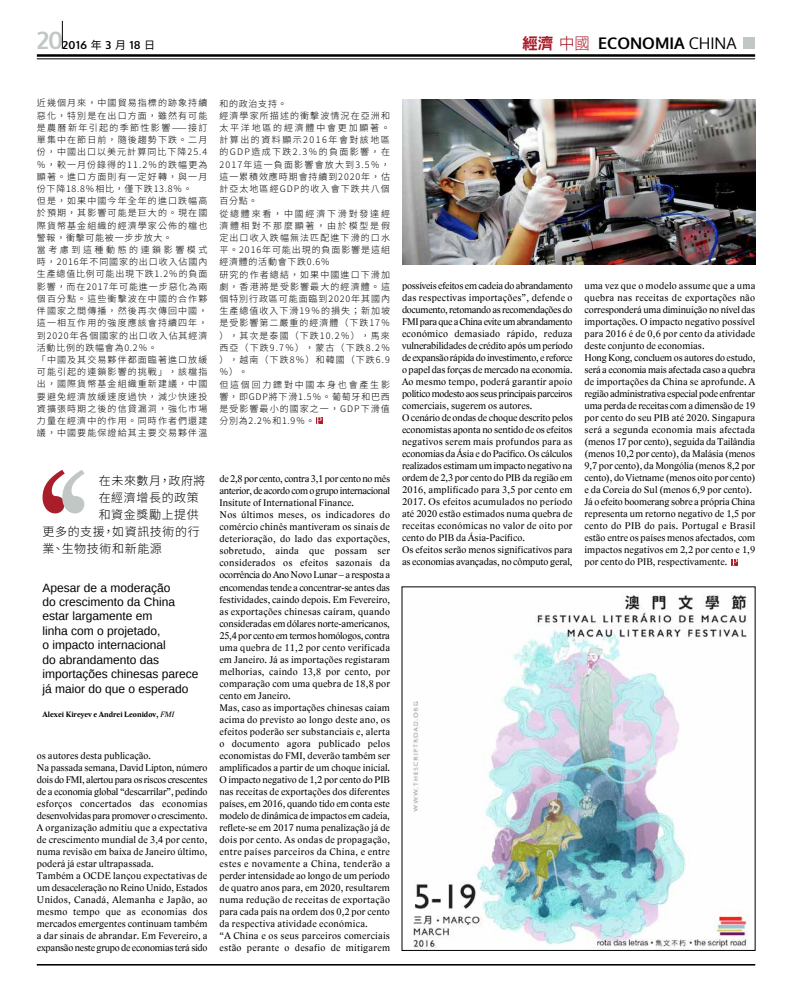
<style>
.page{position:relative;width:792px;height:993px;background:#fff}
.page>*{position:absolute;margin:0;border:0;box-sizing:border-box;transform-origin:0 0}
.t1{font:700 16px "Oxygen";color:#000}
.t2{font:12px/14.4px "Liberation Sans";color:#000}
.t3{font:300 12px "Noto Sans CJ Ktc";letter-spacing:.05em;color:#000}
.t4{font:700 11px "Oxygen";letter-spacing:.05em;color:#000}
.t5{font:10px/12px "Lido STFCE";letter-spacing:.01em;color:#000}
.t6{font:300 9px/12.2px "Noto Sans CJ Ktc";letter-spacing:.12em;color:#000}
.t7{font:700 8px "Lido STFCE";letter-spacing:.01em;color:#000}
.s1{font-size:24px;color:#c0c7c4}
.s2{font-family:"Noto Sans CJ Ktc";font-weight:400}
.s3{font-family:"DF Hei HK W9";font-weight:400;color:#aa1d2b}
.s4{font-family:"DF Hei HK W3";font-weight:400;color:#aa1d2b}
.s5{font-weight:400}
.s6{font-weight:400;font-size:10px}
.s7{font-weight:400;font-style:italic}
</style>
<div class="page">
<hr style="left:37px;top:54px;width:718px;height:3px;background:#000">
<hr style="left:37px;top:58px;width:718px;height:1px;background:#000">
<svg style="left:62px;top:21px;width:1px;height:28px"></svg>
<hr style="left:37px;top:964px;width:718px;height:1px;background:#000">
<div style="left:744px;top:38px;width:11px;height:11px;background:#c0c7c4"></div>
<svg style="left:43px;top:470px;width:42px;height:43px"></svg>
<img style="left:402px;top:99px;width:354px;height:165px">
<svg style="left:316px;top:417px;width:6px;height:6px"></svg>
<svg style="left:731px;top:559px;width:7px;height:6px"></svg>
<svg style="left:732px;top:559px;width:5px;height:6px"></svg>
<img style="left:413px;top:593px;width:335px;height:355px">
<p class="t4" style="left:37px;top:38px;width:120px"><span class="s1">20</span>2016 <span class="s2">年</span> 3 <span class="s2">月</span> 18 <span class="s2">日</span></p>
<h1 class="t1" style="left:522px;top:33px;width:216px"><span class="s3">經濟</span> <span class="s4">中國</span> ECONOMIA <span class="s5">China</span></h1>
<p class="t6" style="left:37px;top:97px;width:172px">近幾個月來，中國貿易指標的跡象持續惡化，特別是在出口方面，雖然有可能是農曆新年引起的季節性影響——接訂單集中在節日前，隨後趨勢下跌。二月份，中國出口以美元計算同比下降25.4％，較一月份錄得的11.2％的跌幅更為顯著。進口方面則有一定好轉，與一月份下降18.8％相比，僅下跌13.8％。<br>但是，如果中國今年全年的進口跌幅高於預期，其影響可能是巨大的。現在國際貨幣基金組織的經濟學家公佈的檔也警報，衝擊可能被一步步放大。<br>當考慮到這種動態的連鎖影響模式時，2016年不同國家的出口收入佔國內生產總值比例可能出現下跌1.2％的負面影響，而在2017年可能進一步惡化為兩個百分點。這些衝擊波在中國的合作夥伴國家之間傳播，然後再次傳回中國，這一相互作用的強度應該會持續四年，到2020年各個國家的出口收入佔其經濟活動比例的跌幅會為0.2％。<br>「中國及其交易夥伴都面臨著進口放緩可能引起的連鎖影響的挑戰」，該檔指出，國際貨幣基金組織重新建議，中國要避免經濟放緩速度過快，減少快速投資擴張時期之後的信貸漏洞，強化市場力量在經濟中的作用。同時作者們還建議，中國要能保證給其主要交易夥伴溫</p>
<p class="t6" style="left:219px;top:97px;width:172px">和的政治支持。<br>經濟學家所描述的衝擊波情況在亞洲和太平洋地區的經濟體中會更加顯著。計算出的資料顯示2016年會對該地區的GDP造成下跌2.3％的負面影響，在<br>2017年這一負面影響會放大到3.5％，這一累積效應時期會持續到2020年，估計亞太地區經GDP的收入會下跌共八個百分點。<br>從總體來看，中國經濟下滑對發達經濟體相對不那麼顯著，由於模型是假定出口收入跌幅無法匹配進下滑的口水平。2016年可能出現的負面影響是這組經濟體的活動會下跌0.6％<br>研究的作者總結，如果中國進口下滑加劇，香港將是受影響最大的經濟體。這個特別行政區可能面臨到2020年其國內生產總值收入下滑19％的損失；新加坡是受影響第二嚴重的經濟體（下跌17％），其次是泰國（下跌10.2％），馬來西亞（下跌9.7％），蒙古（下跌8.2％），越南（下跌8％）和韓國（下跌6.9％）。<br>但這個回力鏢對中國本身也會產生影響，即GDP將下滑1.5％。葡萄牙和巴西是受影響最小的國家之一，GDP下滑值分別為2.2％和1.9％。</p>
<p class="t3" style="left:99px;top:473px;width:108px">在未來數月，政府將</p>
<p class="t3" style="left:99px;top:490px;width:102px">在經濟增長的政策</p>
<p class="t3" style="left:99px;top:507px;width:102px">和資金獎勵上提供</p>
<p class="t3" style="left:43px;top:524px;width:159px">更多的支援，如資訊技術的行</p>
<p class="t3" style="left:43px;top:541px;width:121px">業、生物技術和新能源</p>
<p class="t2" style="left:43px;top:580px;width:158px">Apesar de a moderação<br>do crescimento da China estar largamente em<br>linha com o projetado,<br>o impacto internacional<br>do abrandamento das importações chinesas parece já maior do que o esperado</p>
<p class="t7" style="left:43px;top:708px;width:133px">Alexei Kireyev e Andrei Leonidov<span class="s6">,</span> <span class="s7">FMI</span></p>
<p class="t5" style="left:37px;top:749px;width:172px">os autores desta publicação.<br>Na passada semana, David Lipton, número dois do FMI, alertou para os riscos crescentes de a economia global “descarrilar”, pedindo esforços concertados das economias desenvolvidas para promover o crescimento.<br>A organização admitiu que a expectativa de crescimento mundial de 3,4 por cento, numa revisão em baixa de Janeiro último, poderá já estar ultrapassada.<br>Também a OCDE lançou expectativas de um desaceleração no Reino Unido, Estados Unidos, Canadá, Alemanha e Japão, ao mesmo tempo que as economias dos mercados emergentes continuam também a dar sinais de abrandar. Em Fevereiro, a expansão neste grupo de economias terá sido</p>
<p class="t5" style="left:219px;top:473px;width:172px">de 2,8 por cento, contra 3,1 por cento no mês anterior, de acordo com o grupo internacional Insitute of International Finance.<br>Nos últimos meses, os indicadores do comércio chinês mantiveram os sinais de deterioração, do lado das exportações, sobretudo, ainda que possam ser considerados os efeitos sazonais da ocorrência do Ano Novo Lunar – a resposta a encomendas tende a concentrar-se antes das festividades, caindo depois. Em Fevereiro, as exportações chinesas caíram, quando consideradas em dólares norte-americanos, 25,4 por cento em termos homólogos, contra uma quebra de 11,2 por cento verificada em Janeiro. Já as importações registaram melhorias, caindo 13,8 por cento, por comparação com uma quebra de 18,8 por cento em Janeiro.<br>Mas, caso as importações chinesas caiam acima do previsto ao longo deste ano, os efeitos poderão ser substanciais e, alerta o documento agora publicado pelos economistas do FMI, deverão também ser amplificados a partir de um choque inicial.<br>O impacto negativo de 1,2 por cento do PIB nas receitas de exportações dos diferentes países, em 2016, quando tido em conta este modelo de dinâmica de impactos em cadeia, reflete-se em 2017 numa penalização já de dois por cento. As ondas de propagação, entre países parceiros da China, e entre estes e novamente a China, tenderão a perder intensidade ao longo de um período de quatro anos para, em 2020, resultarem numa redução de receitas de exportação para cada país na ordem dos 0,2 por cento da respectiva atividade económica.<br>“A China e os seus parceiros comerciais estão perante o desafio de mitigarem</p>
<p class="t5" style="left:402px;top:280px;width:172px">possíveis efeitos em cadeia do abrandamento das respectivas importações”, defende o documento, retomando as recomendações do FMI para que a China evite um abrandamento económico demasiado rápido, reduza vulnerabilidades de crédito após um período de expansão rápida do investimento, e reforce o papel das forças de mercado na economia.<br>Ao mesmo tempo, poderá garantir apoio político modesto aos seus principais parceiros comerciais, sugerem os autores.<br>O cenário de ondas de choque descrito pelos economistas aponta no sentido de os efeitos negativos serem mais profundos para as economias da Ásia e do Pacífico. Os cálculos realizados estimam um impacto negativo na ordem de 2,3 por cento do PIB da região em 2016, amplificado para 3,5 por cento em 2017. Os efeitos acumulados no período até 2020 estão estimados numa quebra de receitas económicas no valor de oito por cento do PIB da Ásia-Pacífico.<br>Os efeitos serão menos significativos para as economias avançadas, no cômputo geral,</p>
<p class="t5" style="left:584px;top:280px;width:172px">uma vez que o modelo assume que a uma quebra nas receitas de exportações não corresponderá uma diminuição no nível das importações. O impacto negativo possível para 2016 é de 0,6 por cento da atividade deste conjunto de economias.<br>Hong Kong, concluem os autores do estudo, será a economia mais afectada caso a quebra de importações da China se aprofunde. A região administrativa especial pode enfrentar uma perda de receitas com a dimensão de 19 por cento do seu PIB até 2020. Singapura será a segunda economia mais afectada (menos 17 por cento), seguida da Tailândia (menos 10,2 por cento), da Malásia (menos 9,7 por cento), da Mongólia (menos 8,2 por cento), do Vietname (menos oito por cento) e da Coreia do Sul (menos 6,9 por cento).<br>Já o efeito boomerang sobre a própria China representa um retorno negativo de 1,5 por cento do PIB do país. Portugal e Brasil estão entre os países menos afectados, com impactos negativos em 2,2 por cento e 1,9 por cento do PIB, respectivamente.</p>
</div>
